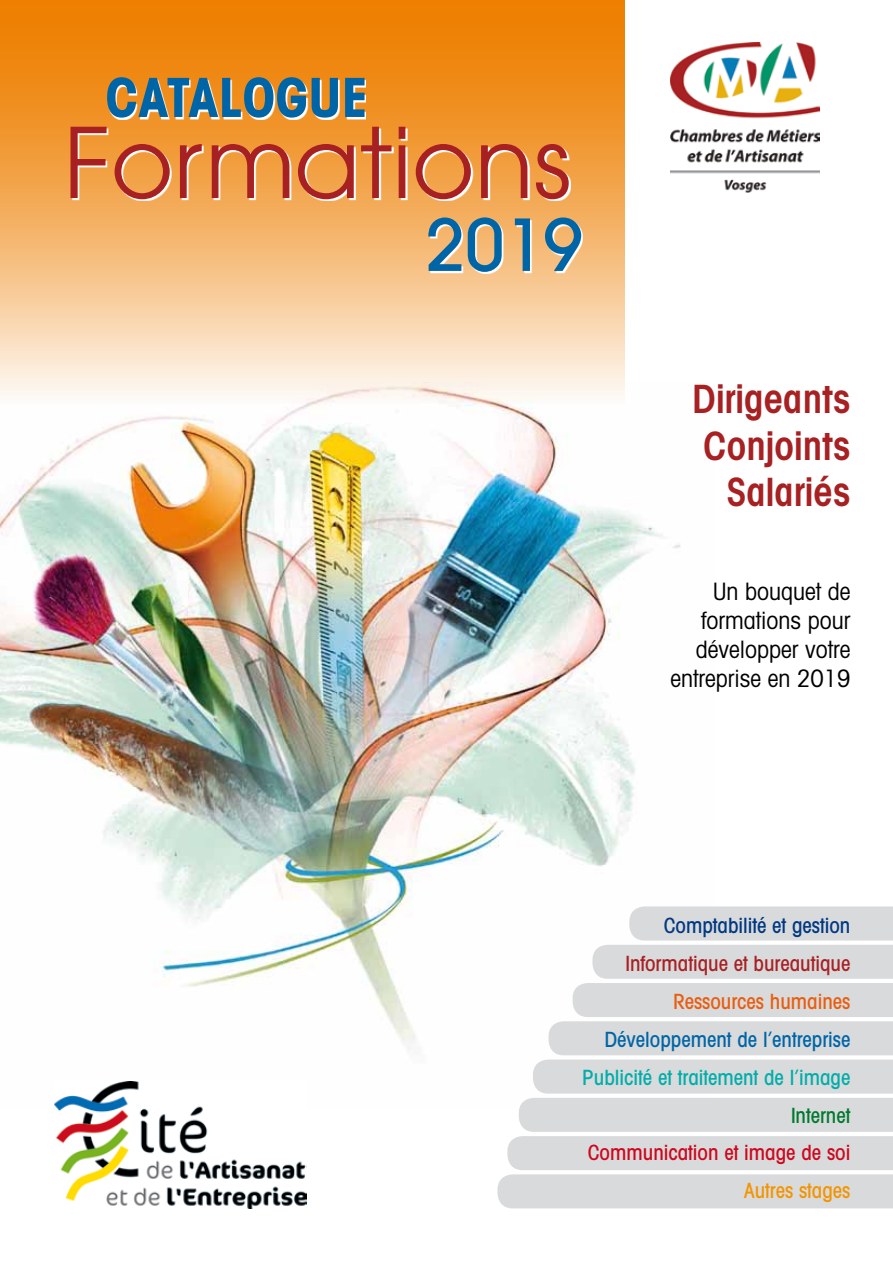
<style>
.page{position:relative;width:893px;height:1263px;background:#fff}
.page>*{position:absolute;margin:0;border:0;box-sizing:border-box;transform-origin:0 0}
.t1{font:96.45px "Avant Garde";color:#a72123}
.t2{font:500 70.8px "Avant Garde";color:#0065a6}
.t3{font:700 condensed 54px "Avant Garde";color:#0065a6}
.t4{font:600 condensed 39px/46.8px "Avant Garde";color:#a72123;text-align:right}
.t5{font:condensed 24px/28.8px "Avant Garde";color:#000;text-align:right}
.t6{font:500 condensed 21px "Avant Garde";color:#00adaa}
.t7{font:500 condensed 21px "Avant Garde";color:#0065a6}
.t8{font:500 condensed 21px "Avant Garde";color:#a72123}
.t9{font:500 condensed 21px "Avant Garde";color:#cd071e}
.t10{font:500 condensed 21px "Avant Garde";color:#003882}
.t11{font:500 condensed 21px "Avant Garde";color:#e95d0f}
.t12{font:500 condensed 21px "Avant Garde";color:#f39400}
.t13{font:500 condensed 21px "Avant Garde";color:#007930}
</style>
<div class="page">
<img style="left:0;top:404px;width:681px;height:702px">
<svg style="left:0;top:0;width:625px;height:404px;background:#f4b46c"></svg>
<img style="left:671px;top:43px;width:148px;height:150px">
<svg style="left:497px;top:906px;width:396px;height:302px"></svg>
<svg style="left:430px;top:219px;width:153px;height:55px"></svg>
<svg style="left:72px;top:128px;width:498px;height:73px"></svg>
<svg style="left:109px;top:79px;width:257px;height:40px"></svg>
<img style="left:55px;top:1081px;width:251px;height:128px">
<h3 class="t3" style="left:105px;top:63px;width:264px">CATALOGUE</h3>
<h1 class="t1" style="left:64px;top:106px;width:509px">Formations</h1>
<h2 class="t2" style="left:426px;top:201px;width:159px">2019</h2>
<h3 class="t4" style="left:692px;top:375px;width:160px">Dirigeants<br>Conjoints<br>Salariés</h3>
<p class="t5" style="left:670px;top:576px;width:182px">Un bouquet de formations pour développer votre entreprise en 2019</p>
<p class="t10" style="left:664px;top:912px;width:188px">Comptabilité et gestion</p>
<p class="t8" style="left:625px;top:950px;width:227px">Informatique et bureautique</p>
<p class="t11" style="left:673px;top:988px;width:179px">Ressources humaines</p>
<p class="t7" style="left:604px;top:1026px;width:248px">Développement de l’entreprise</p>
<p class="t6" style="left:582px;top:1064px;width:270px">Publicité et traitement de l’image</p>
<p class="t13" style="left:791px;top:1102px;width:61px">Internet</p>
<p class="t9" style="left:588px;top:1140px;width:264px">Communication et image de soi</p>
<p class="t12" style="left:744px;top:1178px;width:108px">Autres stages</p>
</div>
